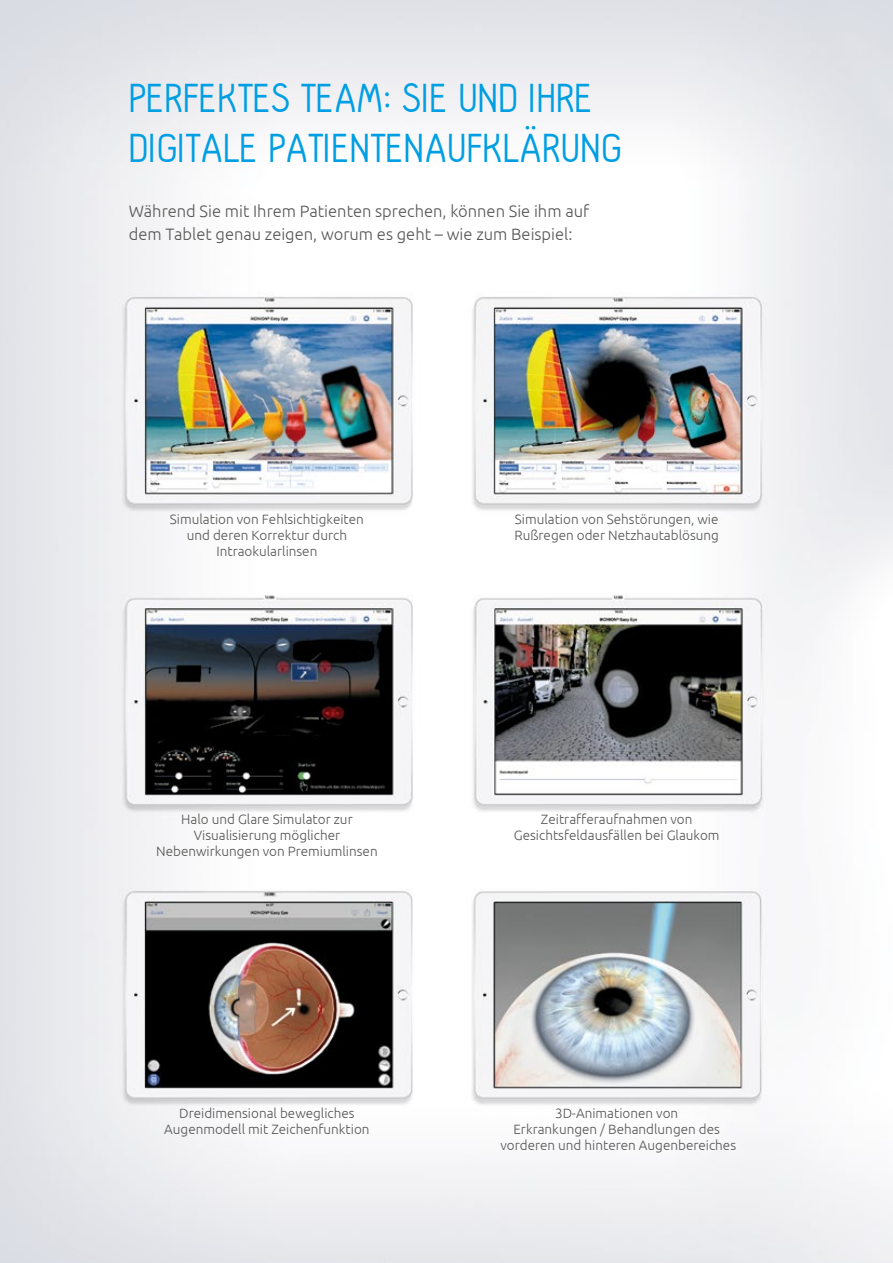
<style>
.page{position:relative;width:893px;height:1263px;background:#fff}
.page>*{position:absolute;margin:0;border:0;box-sizing:border-box;transform-origin:0 0}
.t1{font:42px/50.4px "Hallo Sans";color:#009ee3}
.t2{font:300 16.5px/22.5px "Ubuntu";color:#565655}
.t3{font:300 13.5px/16.2px "Ubuntu";color:#565655;text-align:center}
</style>
<div class="page">
<img style="left:0;top:0;width:893px;height:1263px">
<h1 class="t1" style="left:129px;top:74px;width:494px">PERFEKTES TEAM: SIE UND IHRE<br>DIGITALE PATIENTENAUFKLÄRUNG</h1>
<p class="t2" style="left:129px;top:200px;width:462px">Während Sie mit Ihrem Patienten sprechen, können Sie ihm auf dem Tablet genau zeigen, worum es geht – wie zum Beispiel:</p>
<p class="t3" style="left:170px;top:510px;width:195px">Simulation von Fehlsichtigkeiten und deren Korrektur durch<br>Intraokularlinsen</p>
<p class="t3" style="left:156px;top:811px;width:223px">Halo und Glare Simulator zur<br>Visualisierung möglicher<br>Nebenwirkungen von Premiumlinsen</p>
<p class="t3" style="left:164px;top:1105px;width:207px">Dreidimensional bewegliches<br>Augenmodell mit Zeichenfunktion</p>
<p class="t3" style="left:514px;top:510px;width:206px;text-align:left">Simulation von Sehstörungen, wie<br>Rußregen oder Netzhautablösung</p>
<p class="t3" style="left:514px;top:811px;width:207px">Zeitrafferaufnahmen von<br>Gesichtsfeldausfällen bei Glaukom</p>
<p class="t3" style="left:500px;top:1105px;width:237px">3D-Animationen von<br>Erkrankungen / Behandlungen des vorderen und hinteren Augenbereiches</p>
</div>
